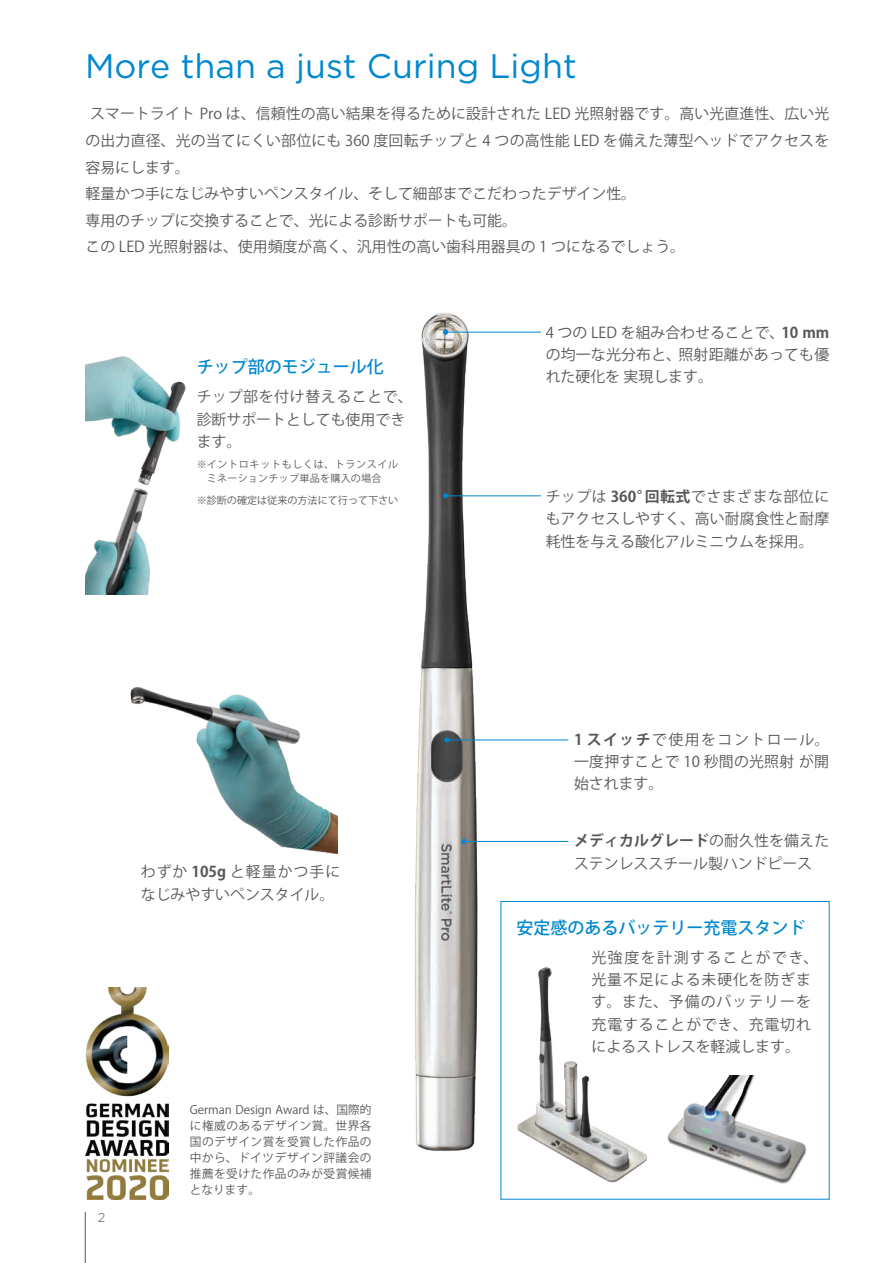
<style>
.page{position:relative;width:893px;height:1263px;background:#fff}
.page>*{position:absolute;margin:0;border:0;box-sizing:border-box;transform-origin:0 0}
.t1{font:34.05px "Gotham";color:#0088ce}
.t2{font:500 16.95px "Koz Go Pro";color:#0088ce}
.t3{font:14.85px/22.4px "Koz Go Pro";color:#57585a;text-align:justify}
.t4{font:14.85px/22.4px "Koz Go Pro";letter-spacing:.06em;color:#57585a}
.t5{font:300 12.75px "Gotham";color:#57585a}
.t6{font:11.7px/15.9px "Koz Go Pro";letter-spacing:.04em;color:#57585a;text-align:justify}
.t7{font:10.05px/13.8px "Koz Go Pro";letter-spacing:.02em;color:#57585a}
.t8{font:10.05px "Koz Go Pro";color:#57585a}
.s1{font-weight:700}
</style>
<div class="page">
<hr style="left:85px;top:1212px;width:1px;height:51px;background:#57585a">
<img style="left:414px;top:312px;width:71px;height:839px">
<img style="left:85px;top:356px;width:101px;height:238px">
<img style="left:517px;top:967px;width:130px;height:216px">
<img style="left:667px;top:1075px;width:140px;height:109px">
<img style="left:85px;top:987px;width:84px;height:212px">
<img style="left:130px;top:687px;width:207px;height:167px">
<hr style="left:446px;top:332px;width:95px;height:1px;background:#0088ce">
<svg style="left:443px;top:330px;width:5px;height:5px"></svg>
<hr style="left:446px;top:496px;width:95px;height:1px;background:#0088ce">
<svg style="left:443px;top:493px;width:5px;height:5px"></svg>
<hr style="left:447px;top:740px;width:121px;height:1px;background:#0088ce">
<svg style="left:444px;top:737px;width:5px;height:5px"></svg>
<hr style="left:464px;top:841px;width:104px;height:1px;background:#0088ce">
<svg style="left:461px;top:839px;width:5px;height:5px"></svg>
<p class="t1" style="left:85px;top:44px;width:493px">More than a just Curing Light</p>
<p class="t3" style="left:85px;top:101px;width:745px;line-height:26.5px;text-indent:5px">スマートライト Pro は、信頼性の高い結果を得るために設計された LED 光照射器です。高い光直進性、広い光の出力直径、光の当てにくい部位にも 360 度回転チップと 4 つの高性能 LED を備えた薄型ヘッドでアクセスを容易にします。</p>
<p class="t3" style="left:85px;top:183px;width:552px">軽量かつ手になじみやすいペンスタイル、そして細部までこだわったデザイン性。</p>
<p class="t3" style="left:85px;top:209px;width:433px">専用のチップに交換することで、光による診断サポートも可能。</p>
<p class="t3" style="left:85px;top:236px;width:601px">この LED 光照射器は、使用頻度が高く、汎用性の高い歯科用器具の 1 つになるでしょう。</p>
<p class="t2" style="left:197px;top:356px;width:189px">チップ部のモジュール化</p>
<p class="t3" style="left:197px;top:386px;width:218px;text-align:left">チップ部を付け替えることで、診断サポートとしても使用できます。</p>
<p class="t7" style="left:207px;top:458px;width:193px;text-indent:-10px">※イントロキットもしくは、トランスイルミネーションチップ単品を購入の場合</p>
<p class="t8" style="left:197px;top:494px;width:203px">※診断の確定は従来の方法にて行って下さい</p>
<p class="t3" style="left:141px;top:861px;width:201px">わずか <span class="s1">105g</span> と軽量かつ手になじみやすいペンスタイル。</p>
<p class="t5" style="left:98px;top:1209px;width:9px">2</p>
<p class="t6" style="left:190px;top:1102px;width:183px">German Design Award は、国際的に権威のあるデザイン賞。世界各国のデザイン賞を受賞した作品の中から、ドイツデザイン評議会の推薦を受けた作品のみが受賞候補となります。</p>
<p class="t3" style="left:546px;top:321px;width:285px">4 つの LED を組み合わせることで、<span class="s1">10 mm</span>の均一な光分布と、照射距離があっても優れた硬化を 実現します。</p>
<p class="t3" style="left:546px;top:486px;width:285px">チップは <span class="s1">360°回転式</span>でさまざまな部位にもアクセスしやすく、高い耐腐食性と耐摩耗性を与える酸化アルミニウムを採用。</p>
<p class="t3" style="left:574px;top:728px;width:257px"><span class="s1">1 スイッチ</span>で使用をコントロール。一度押すことで 10 秒間の光照射 が開始されます。</p>
<p class="t3" style="left:574px;top:830px;width:257px"><span class="s1">メディカルグレード</span>の耐久性を備えたステンレススチール製ハンドピース</p>
<p class="t2" style="left:516px;top:916px;width:291px">安定感のあるバッテリー充電スタンド</p>
<p class="t4" style="left:591px;top:946px;width:228px">光強度を計測することができ、光量不足による未硬化を防ぎます。また、予備のバッテリーを充電することができ、充電切れによるストレスを軽減します。</p>
</div>
